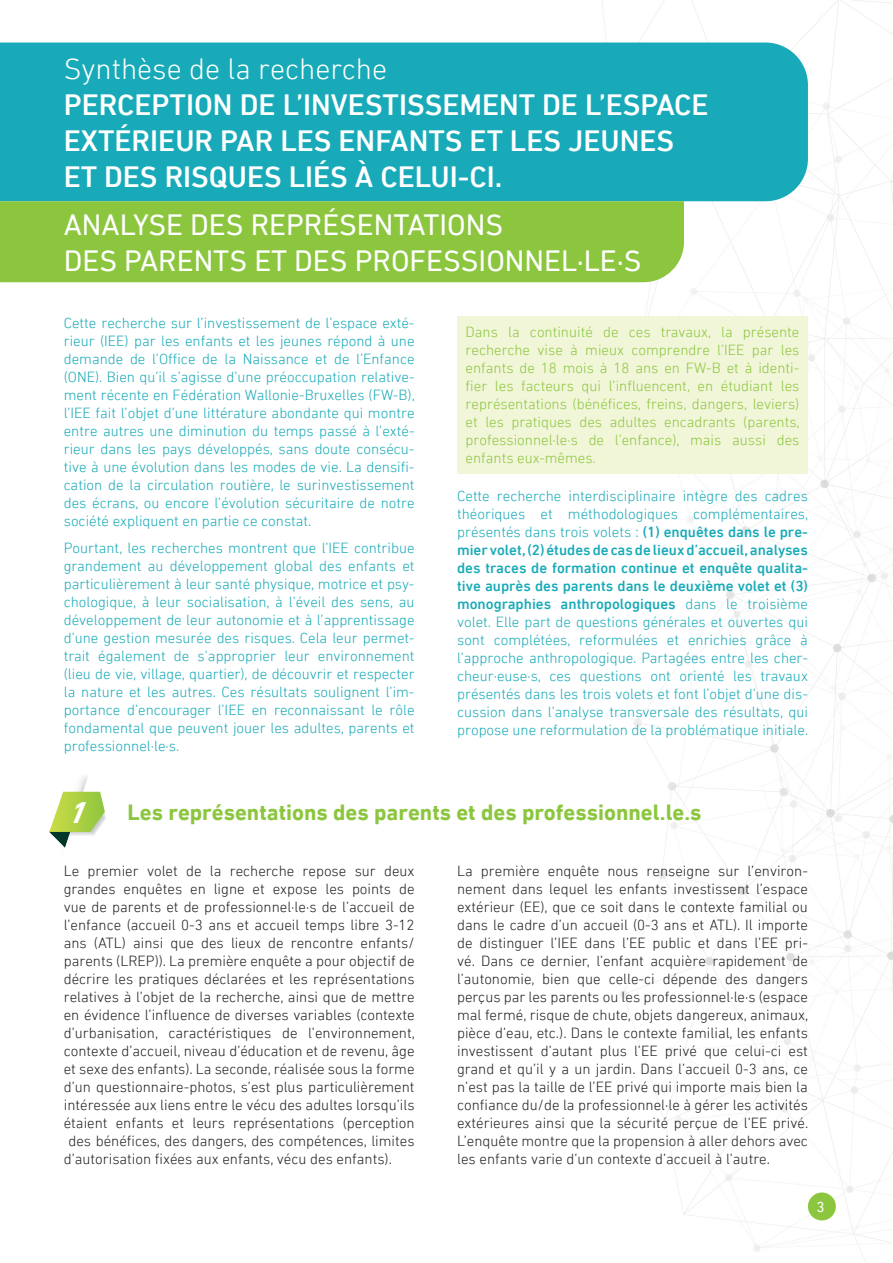
<style>
.page{position:relative;width:893px;height:1263px;background:#fff}
.page>*{position:absolute;margin:0;border:0;box-sizing:border-box;transform-origin:0 0}
.t1{font:italic 700 30.3px "DIN Next LT Pro";color:#fff}
.t2{font:500 30px/36px "DIN Next LT Pro";color:#fff}
.t3{font:30px/36px "DIN Next LT Pro";color:#fff}
.t4{font:300 30px "DIN Next LT Pro";color:#fff}
.t5{font:700 22.5px "DIN Next LT Pro";color:#8bc63e}
.t6{font:300 15px/18px "DIN Next LT Pro";color:#18aab8;text-align:justify}
.t7{font:300 15px/18px "DIN Next LT Pro";color:#231f20;text-align:justify}
.t8{font:300 15px/18px "DIN Next LT Pro";color:#8bc63e;text-align:justify}
.t9{font:15px "DIN Next LT Pro";color:#fff}
.s1{font-weight:500}
</style>
<div class="page">
<img style="left:596px;top:0;width:297px;height:1262px">
<div style="left:808px;top:1192px;width:28px;height:28px;background:#8bc63e;border-radius:50%"></div>
<div style="left:0;top:43px;width:808px;height:158px;background:#18aab8"></div>
<div style="left:457px;top:317px;width:351px;height:157px;background:#f2f6d9"></div>
<svg style="left:49px;top:776px;width:57px;height:72px"></svg>
<div style="left:0;top:201px;width:684px;height:81px;background:#8bc63e"></div>
<h2 class="t4" style="left:64px;top:52px;width:325px">Synthèse de la recherche</h2>
<h2 class="t2" style="left:64px;top:87px;width:646px">PERCEPTION DE L’INVESTISSEMENT DE L’ESPACE<br>EXTÉRIEUR PAR LES ENFANTS ET LES JEUNES<br>ET DES RISQUES LIÉS À CELUI-CI.</h2>
<h2 class="t3" style="left:64px;top:206px;width:579px">ANALYSE DES REPRÉSENTATIONS<br>DES PARENTS ET DES PROFESSIONNEL·LE·S</h2>
<p class="t6" style="left:64px;top:314px;width:353px">Cette recherche sur l’investissement de l’espace exté&shy;rieur (IEE) par les enfants et les jeunes répond à une demande de l’Office de la Naissance et de l’Enfance (ONE). Bien qu’il s’agisse d’une préoccupation relative&shy;ment récente en Fédération Wallonie-Bruxelles (FW-B), l’IEE fait l’objet d’une littérature abondante qui montre entre autres une diminution du temps passé à l’exté&shy;rieur dans les pays développés, sans doute consécu&shy;tive à une évolution dans les modes de vie. La densifi&shy;cation de la circulation routière, le surinvestissement des écrans, ou encore l’évolution sécuritaire de notre société expliquent en partie ce constat.</p>
<p class="t6" style="left:64px;top:538px;width:352px">Pourtant, les recherches montrent que l’IEE contribue grandement au développement global des enfants et particulièrement à leur santé physique, motrice et psy&shy;chologique, à leur socialisation, à l’éveil des sens, au développement de leur autonomie et à l’apprentissage d’une gestion mesurée des risques. Cela leur permet&shy;trait également de s’approprier leur environnement (lieu de vie, village, quartier), de découvrir et respecter la nature et les autres. Ces résultats soulignent l’im&shy;portance d’encourager l’IEE en reconnaissant le rôle fondamental que peuvent jouer les adultes, parents et professionnel·le·s.</p>
<p class="t8" style="left:466px;top:322px;width:336px">Dans la continuité de ces travaux, la présente recherche vise à mieux comprendre l’IEE par les enfants de 18 mois à 18 ans en FW-B et à identi&shy;fier les facteurs qui l’influencent, en étudiant les représentations (bénéfices, freins, dangers, leviers) et les pratiques des adultes encadrants (parents, professionnel·le·s de l’enfance), mais aussi des enfants eux-mêmes.</p>
<p class="t6" style="left:457px;top:486px;width:353px">Cette recherche interdisciplinaire intègre des cadres théoriques et méthodologiques complémentaires, présentés dans trois volets : <span class="s1">(1) enquêtes dans le pre&shy;mier volet, (2) études de cas de lieux d’accueil, analyses des traces de formation continue et enquête qualita&shy;tive auprès des parents dans le deuxième volet et (3) monographies anthropologiques</span> dans le troisième volet. Elle part de questions générales et ouvertes qui sont complétées, reformulées et enrichies grâce à l’approche anthropologique. Partagées entre les cher&shy;cheur·euse·s, ces questions ont orienté les travaux présentés dans les trois volets et font l’objet d’une dis&shy;cussion dans l’analyse transversale des résultats, qui propose une reformulation de la problématique initiale.</p>
<h1 class="t1" style="left:66px;top:795px;width:33px">1</h1>
<h3 class="t5" style="left:128px;top:799px;width:575px">Les représentations des parents et des professionnel.le.s</h3>
<p class="t7" style="left:64px;top:862px;width:352px">Le premier volet de la recherche repose sur deux</p>
<p class="t7" style="left:64px;top:880px;width:352px">grandes enquêtes en ligne et expose les points de</p>
<p class="t7" style="left:64px;top:898px;width:352px">vue de parents et de professionnel·le·s de l’accueil de</p>
<p class="t7" style="left:64px;top:916px;width:352px">l’enfance (accueil 0-3 ans et accueil temps libre 3-12</p>
<p class="t7" style="left:64px;top:934px;width:352px">ans (ATL) ainsi que des lieux de rencontre enfants/</p>
<p class="t7" style="left:64px;top:952px;width:352px">parents (LREP)). La première enquête a pour objectif de</p>
<p class="t7" style="left:64px;top:970px;width:352px">décrire les pratiques déclarées et les représentations</p>
<p class="t7" style="left:64px;top:988px;width:352px">relatives à l’objet de la recherche, ainsi que de mettre</p>
<p class="t7" style="left:64px;top:1006px;width:352px">en évidence l’influence de diverses variables (contexte</p>
<p class="t7" style="left:64px;top:1024px;width:353px">d’urbanisation, caractéristiques de l’environnement,</p>
<p class="t7" style="left:64px;top:1042px;width:352px">contexte d’accueil, niveau d’éducation et de revenu, âge</p>
<p class="t7" style="left:64px;top:1060px;width:352px">et sexe des enfants). La seconde, réalisée sous la forme</p>
<p class="t7" style="left:64px;top:1078px;width:352px">d’un questionnaire-photos, s’est plus particulièrement</p>
<p class="t7" style="left:64px;top:1096px;width:352px">intéressée aux liens entre le vécu des adultes lorsqu’ils</p>
<p class="t7" style="left:64px;top:1114px;width:352px">étaient enfants et leurs représentations (perception</p>
<p class="t7" style="left:68px;top:1132px;width:348px">des bénéfices, des dangers, des compétences, limites</p>
<p class="t7" style="left:64px;top:1150px;width:330px">d’autorisation fixées aux enfants, vécu des enfants).</p>
<p class="t7" style="left:457px;top:862px;width:353px">La première enquête nous renseigne sur l’environ&shy;nement dans lequel les enfants investissent l’espace extérieur (EE), que ce soit dans le contexte familial ou dans le cadre d’un accueil (0-3 ans et ATL). Il importe de distinguer l’IEE dans l’EE public et dans l’EE pri&shy;vé. Dans ce dernier, l’enfant acquière rapidement de l’autonomie, bien que celle-ci dépende des dangers perçus par les parents ou les professionnel·le·s (espace mal fermé, risque de chute, objets dangereux, animaux, pièce d’eau, etc.). Dans le contexte familial, les enfants investissent d’autant plus l’EE privé que celui-ci est grand et qu’il y a un jardin. Dans l’accueil 0-3 ans, ce n’est pas la taille de l’EE privé qui importe mais bien la confiance du/de la professionnel·le à gérer les activités extérieures ainsi que la sécurité perçue de l’EE privé.<br>L’enquête montre que la propension à aller dehors avec les enfants varie d’un contexte d’accueil à l’autre.</p>
<p class="t9" style="left:817px;top:1198px;width:10px">3</p>
</div>
